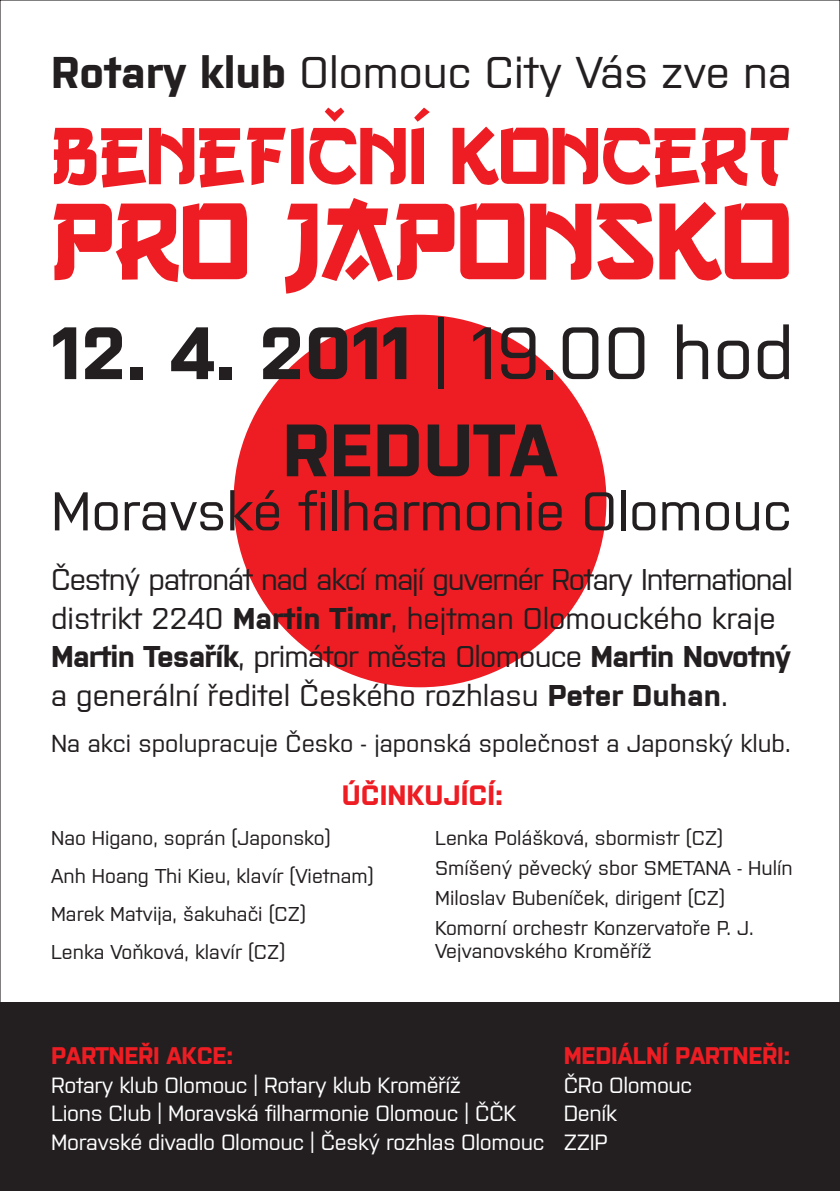
<style>
.page{position:relative;width:840px;height:1191px;background:#fff}
.page>*{position:absolute;margin:0;border:0;box-sizing:border-box;transform-origin:0 0}
.t1{font:114.2px "Gangof Three";color:#ee1d23}
.t2{font:84.6px "Gangof Three";color:#ee1d23}
.t3{font:700 74px "Purista";color:#231f20}
.t4{font:500 54.4px "Purista";color:#231f20}
.t5{font:500 44.4px "Purista";color:#231f20}
.t6{font:500 30px/38.8px "Purista";color:#231f20}
.t7{font:500 30px "Purista";letter-spacing:-.04em;color:#231f20}
.t8{font:700 28px "Purista";color:#ee1d23}
.t9{font:500 24.4px "Purista";color:#231f20}
.t10{font:700 24px "Purista";letter-spacing:-.015em;color:#ee1d23}
.t11{font:500 22px/28.4px "Purista";letter-spacing:-.015em;color:#fff}
.t12{font:500 20px/38px "Purista";color:#231f20}
.s1{font-weight:700}
.s2{font-weight:500}
</style>
<div class="page">
<div style="left:0;top:1002px;width:839px;height:189px;background:#231f20"></div>
<div style="left:233px;top:315px;width:373px;height:372px;background:#ee1d23;border-radius:50%"></div>
<svg style="left:324px;top:108px;width:20px;height:14px"></svg>
<h3 class="t5" style="left:51px;top:56px;width:742px"><span class="s1">Rotary klub</span> Olomouc City Vás zve na</h3>
<h2 class="t2" style="left:51px;top:122px;width:740px">BENEFICNÍ KONCERT</h2>
<h1 class="t1" style="left:51px;top:196px;width:741px">PRO JAPONSKO</h1>
<h3 class="t3" style="left:51px;top:324px;width:744px">12. 4. 2011 <span class="s2">| 19.00 hod</span></h3>
<h3 class="t3" style="left:282px;top:421px;width:276px">REDUTA</h3>
<h3 class="t4" style="left:51px;top:490px;width:741px">Moravské filharmonie Olomouc</h3>
<h3 class="t7" style="left:51px;top:567px;width:743px">Čestný patronát nad akcí mají guvernér Rotary International</h3>
<h3 class="t6" style="left:51px;top:601px;width:741px">distrikt 2240 <span class="s1">Martin Timr</span>, hejtman Olomouckého kraje<br><span class="s1">Martin Tesařík</span>, primátor města Olomouce <span class="s1">Martin Novotný </span>a generální ředitel Českého rozhlasu <span class="s1">Peter Duhan</span>.</h3>
<p class="t9" style="left:51px;top:733px;width:740px">Na akci spolupracuje Česko - japonská společnost a Japonský klub.</p>
<h3 class="t8" style="left:341px;top:784px;width:163px">ÚČINKUJÍCÍ:</h3>
<p class="t12" style="left:51px;top:820px;width:324px">Nao Higano, soprán (Japonsko)<br>Anh Hoang Thi Kieu, klavír (Vietnam)<br>Marek Matvija, šakuhači (CZ)<br>Lenka Voňková, klavír (CZ)</p>
<p class="t12" style="left:435px;top:825px;width:359px;line-height:29.8px">Lenka Polášková, sbormistr (CZ)<br>Smíšený pěvecký sbor SMETANA - Hulín Miloslav Bubeníček, dirigent (CZ)<br>Komorní orchestr Konzervatoře P. J.</p>
<p class="t12" style="left:435px;top:933px;width:218px">Vejvanovského Kroměříž</p>
<p class="t10" style="left:51px;top:1046px;width:183px">PARTNEŘI AKCE:</p>
<p class="t11" style="left:51px;top:1072px;width:466px;text-indent:202px">|<br>Lions Club | Moravská ilharmonie Olomouc | ČČK</p>
<p class="t11" style="left:51px;top:1072px;width:411px">Rotary klub Olomouc Rotary klub Kroměříž</p>
<p class="t11" style="left:51px;top:1101px;width:494px;text-indent:214px">f<br>Moravské divadlo Olomouc | Český rozhlas Olomouc</p>
<p class="t10" style="left:563px;top:1046px;width:228px">MEDIÁLNÍ PARTNEŘI:</p>
<p class="t11" style="left:563px;top:1072px;width:130px">ČRo Olomouc<br>Deník<br>ZZIP</p>
</div>
